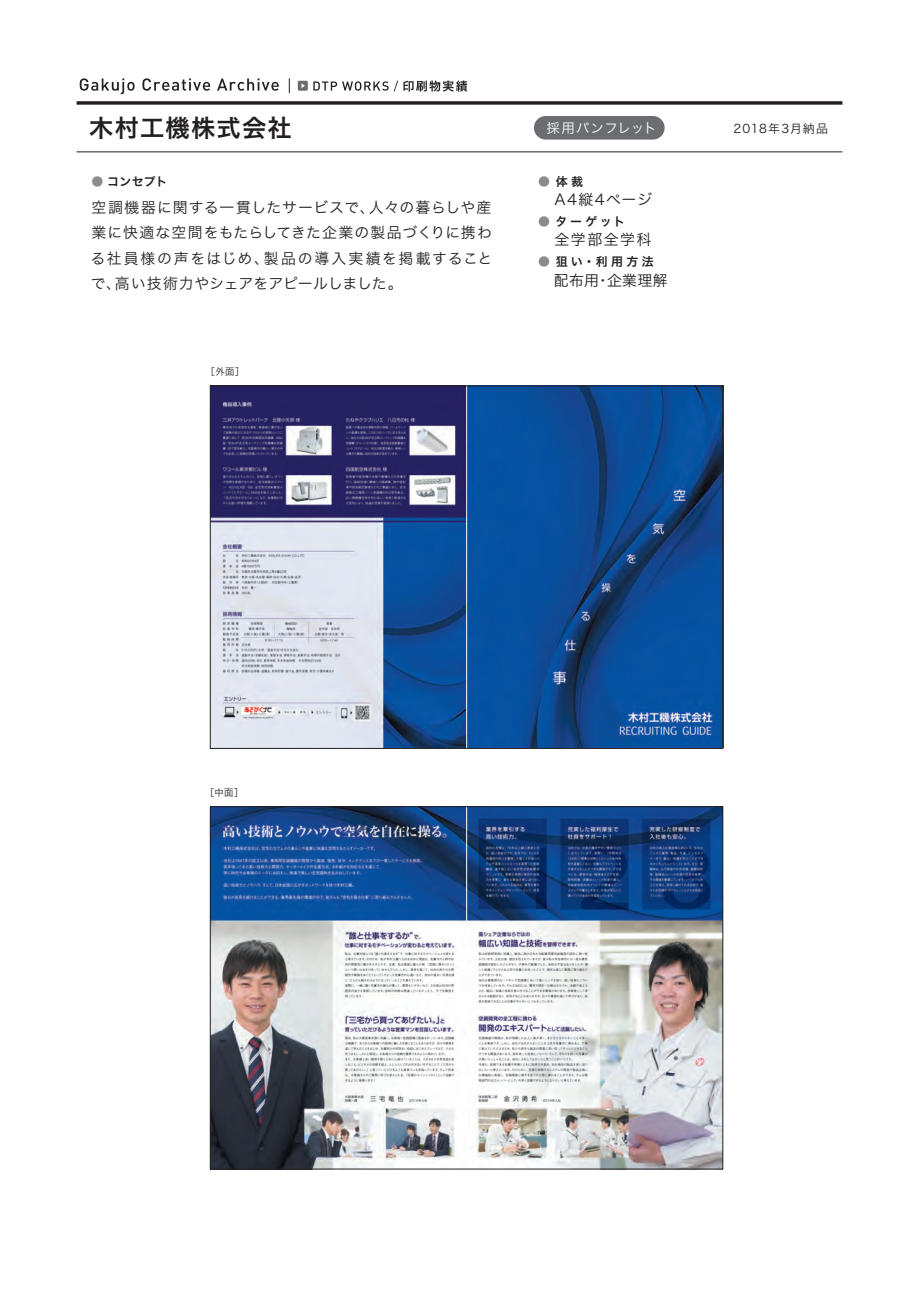
<style>
.page{position:relative;width:919px;height:1289px;background:#fff}
.page>*{position:absolute;margin:0;border:0;box-sizing:border-box;transform-origin:0 0}
.t1{font:24.3px "Hira Kaku Pro W6";letter-spacing:.05em;color:#231f20}
.t2{font:14.85px/25.5px "Hira Kaku Pro W3";letter-spacing:.07em;color:#231f20;text-align:justify}
.t3{font:14.85px "Hira Kaku Pro W3";letter-spacing:.09em;color:#231f20}
.t4{font:13.5px "Hira Kaku Pro W3";letter-spacing:.015em;color:#fff}
.t5{font:11.85px "Hira Kaku Pro W6";letter-spacing:.24em;color:#231f20}
.t6{font:11.85px "Hira Kaku Pro W3";letter-spacing:.085em;color:#231f20}
.t7{font:9.3px "Hira Kaku Pro W3";color:#231f20}
.s1{color:#8a8c8f}
</style>
<div class="page">
<svg style="left:77px;top:101px;width:765px;height:4px;background:#403d3e"></svg>
<hr style="left:77px;top:151px;width:765px;height:1px;background:#231f20">
<svg style="left:80px;top:78px;width:54px;height:16px"></svg>
<svg style="left:142px;top:78px;width:68px;height:13px"></svg>
<svg style="left:217px;top:78px;width:62px;height:13px"></svg>
<svg style="left:313px;top:80px;width:154px;height:12px"></svg>
<svg style="left:289px;top:78px;width:1px;height:15px"></svg>
<div style="left:298px;top:81px;width:10px;height:10px;background:#6c6d70"></div>
<svg style="left:301px;top:83px;width:4px;height:5px"></svg>
<div style="left:534px;top:116px;width:130px;height:24px;background:#6c6d70;border-radius:12px"></div>
<img style="left:212px;top:388px;width:509px;height:358px">
<img style="left:212px;top:808px;width:509px;height:359px">
<hr style="left:466px;top:384px;width:1px;height:367px;background:#fff">
<hr style="left:466px;top:804px;width:1px;height:367px;background:#fff">
<h1 class="t1" style="left:89px;top:106px;width:204px">木村工機株式会社</h1>
<p class="t5" style="left:91px;top:171px;width:78px"><span class="s1">●</span> コンセプト</p>
<p class="t2" style="left:91px;top:193px;width:403px">空調機器に関する一貫したサービスで、人々の暮らしや産業に快適な空間をもたらしてきた企業の製品づくりに携わる社員様の声をはじめ、製品の導入実績を掲載することで、高い技術力やシェアをアピールしました。</p>
<p class="t7" style="left:205px;top:363px;width:40px">［外面］</p>
<p class="t4" style="left:546px;top:116px;width:112px">採用パンフレット</p>
<p class="t5" style="left:538px;top:170px;width:47px"><span class="s1">●</span>体裁</p>
<p class="t3" style="left:538px;top:186px;width:115px">　A4縦4ページ</p>
<p class="t5" style="left:538px;top:211px;width:88px"><span class="s1">●</span> ターゲット</p>
<p class="t2" style="left:538px;top:226px;width:115px">　全学部全学科</p>
<p class="t5" style="left:538px;top:251px;width:117px"><span class="s1">●</span> 狙い・利用方法</p>
<p class="t2" style="left:538px;top:266px;width:131px">　配布用・企業理解</p>
<p class="t6" style="left:733px;top:118px;width:96px">2018年3月納品</p>
<p class="t7" style="left:205px;top:783px;width:40px">［中面］</p>
</div>
